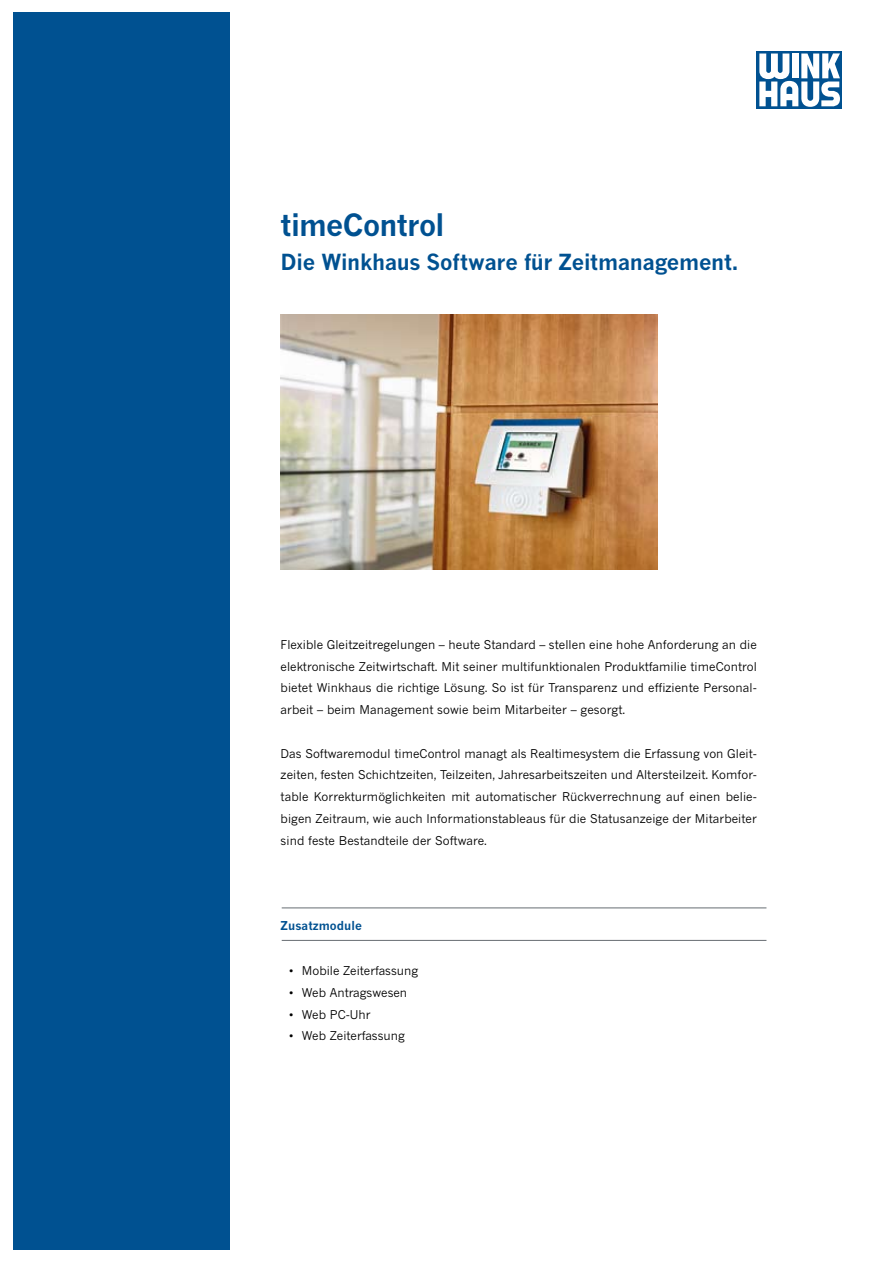
<style>
.page{position:relative;width:893px;height:1263px;background:#fff}
.page>*{position:absolute;margin:0;border:0;box-sizing:border-box;transform-origin:0 0}
.t1{font:700 30px "News Gothic MT Pro";letter-spacing:-.02em;color:#005191}
.t2{font:700 21.75px "News Gothic MT Pro";letter-spacing:-.01em;color:#005191}
.t3{font:12px/21.8px "News Gothic MT Pro";letter-spacing:.005em;color:#000;text-align:justify}
.t4{font:700 12px "News Gothic MT Pro";letter-spacing:.005em;color:#005191}
</style>
<div class="page">
<div style="left:757px;top:51px;width:85px;height:58px;background:#005191"></div>
<svg style="left:759px;top:53px;width:81px;height:54px"></svg>
<hr style="left:282px;top:940px;width:484px;height:1px;background:#676d72">
<hr style="left:282px;top:908px;width:484px;height:1px;background:#676d72">
<div style="left:13px;top:13px;width:217px;height:1237px;background:#005191"></div>
<img style="left:281px;top:315px;width:376px;height:255px">
<h1 class="t1" style="left:281px;top:206px;width:165px">timeControl</h1>
<h2 class="t2" style="left:281px;top:249px;width:459px">Die Winkhaus Software für Zeitmanagement.</h2>
<p class="t3" style="left:281px;top:633px;width:478px">Flexible Gleitzeitregelungen – heute Standard – stellen eine hohe Anforderung an die elektronische Zeitwirtschaft. Mit seiner multifunktionalen Produktfamilie timeControl bietet Winkhaus die richtige Lösung. So ist für Transparenz und effiziente Personal&shy;arbeit – beim Management sowie beim Mitarbeiter – gesorgt.</p>
<p class="t3" style="left:281px;top:742px;width:478px">Das Softwaremodul timeControl managt als Realtimesystem die Erfassung von Gleit&shy;zeiten, festen Schichtzeiten, Teilzeiten, Jahresarbeitszeiten und Altersteilzeit. Komfor&shy;table Korrekturmöglichkeiten mit automatischer Rückverrechnung auf einen belie&shy;bigen Zeitraum, wie auch Informationstableaus für die Statusanzeige der Mitarbeiter sind feste Bestandteile der Software.</p>
<p class="t4" style="left:281px;top:918px;width:83px">Zusatzmodule</p>
<p class="t3" style="left:289px;top:960px;width:131px">• Mobile Zeiterfassung</p>
<p class="t3" style="left:289px;top:981px;width:120px">• Web Antragswesen</p>
<p class="t3" style="left:289px;top:1003px;width:83px">• Web PC-Uhr</p>
<p class="t3" style="left:289px;top:1025px;width:117px">• Web Zeiterfassung</p>
</div>
